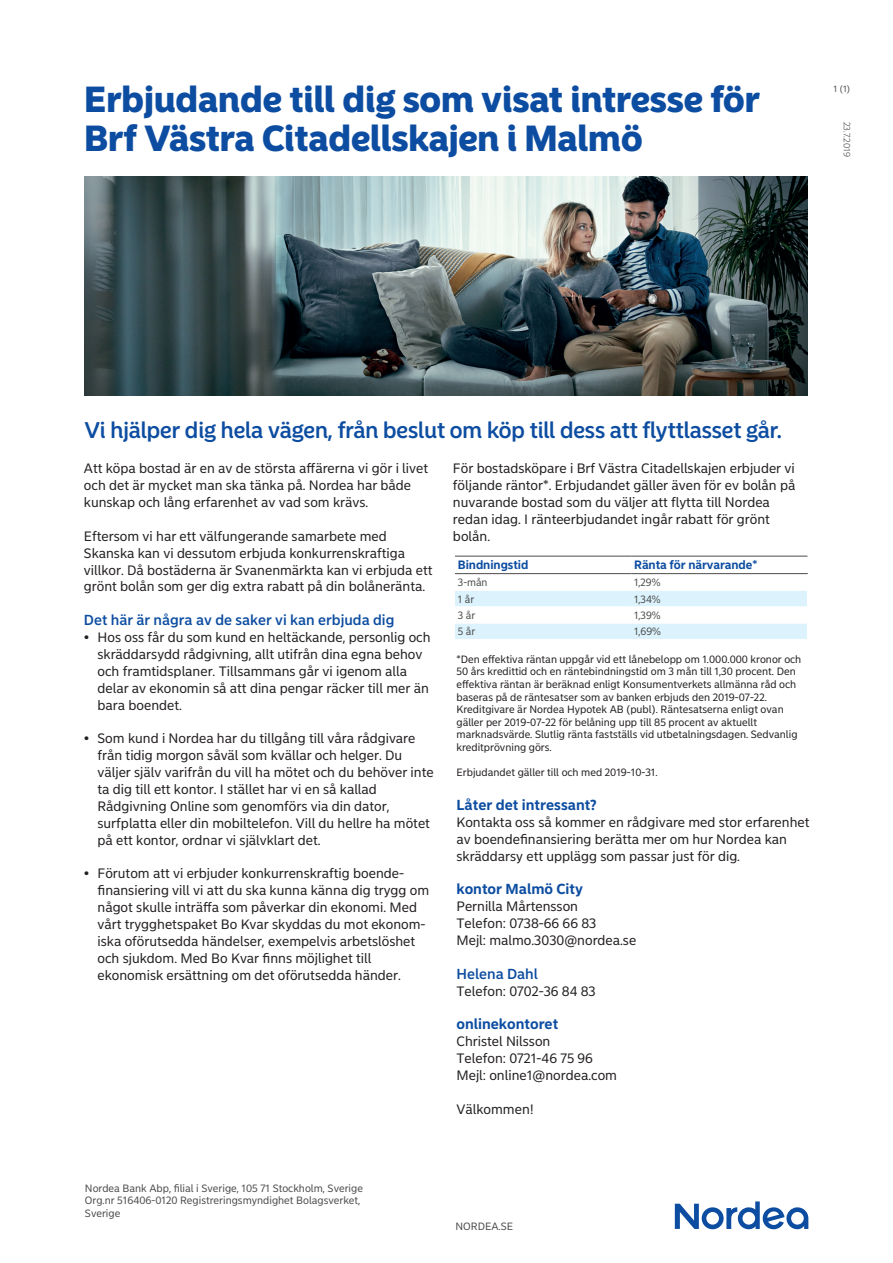
<style>
.page{position:relative;width:893px;height:1263px;background:#fff}
.page>*{position:absolute;margin:0;border:0;box-sizing:border-box;transform-origin:0 0}
.t1{font:900 36px/39.6px "Nordea Sans Large";color:#0d4da1}
.t2{font:500 22.5px "Nordea Sans Large";color:#0d4da1}
.t3{font:700 14.4px "Nordea Sans Small";color:#0d4da1}
.t4{font:500 14.4px "Nordea Sans Small";color:#0d4da1}
.t5{font:13.5px/16.8px "Nordea Sans Small";color:#231f20}
.t6{font:700 12px "Nordea Sans Small";letter-spacing:-.005em;color:#0d4da1}
.t7{font:10.5px/12.6px "Nordea Sans Small";color:#231f20}
.t8{font:10.5px/12.6px "Nordea Sans Small";color:#4b4c4d}
.t9{font:300 9px "Nordea Sans Small";color:#4b4c4d}
.t10{font:9px "Nordea Sans Small";color:#4b4c4d}
</style>
<div class="page">
<hr style="left:455px;top:556px;width:176px;height:1px;background:#4b4c4d">
<hr style="left:631px;top:556px;width:176px;height:1px;background:#4b4c4d">
<hr style="left:455px;top:573px;width:176px;height:1px;background:#4b4c4d">
<hr style="left:631px;top:573px;width:177px;height:1px;background:#4b4c4d">
<svg style="left:455px;top:574px;width:352px;height:65px"></svg>
<img style="left:85px;top:177px;width:723px;height:218px">
<svg style="left:675px;top:1201px;width:133px;height:28px"></svg>
<h1 class="t1" style="left:85px;top:80px;width:677px">Erbjudande till dig som visat intresse för<br>Brf Västra Citadellskajen i Malmö</h1>
<p class="t10" style="left:833px;top:83px;width:18px">1 (1)</p>
<p class="t9" style="left:852px;top:122px;width:37px;rotate:90deg">23.7.2019</p>
<h2 class="t2" style="left:85px;top:416px;width:699px">Vi hjälper dig hela vägen, från beslut om köp till dess att flyttlasset går.</h2>
<p class="t5" style="left:84px;top:460px;width:346px">Att köpa bostad är en av de största affärerna vi gör i livet och det är mycket man ska tänka på. Nordea har både kunskap och lång erfarenhet av vad som krävs.</p>
<p class="t5" style="left:84px;top:528px;width:350px">Eftersom vi har ett välfungerande samarbete med Skanska kan vi dessutom erbjuda konkurrenskraftiga villkor. Då bostäderna är Svanenmärkta kan vi erbjuda ett grönt bolån som ger dig extra rabatt på din bolåneränta.</p>
<p class="t4" style="left:84px;top:611px;width:312px">Det här är några av de saker vi kan erbjuda dig</p>
<p class="t5" style="left:98px;top:629px;width:335px;text-indent:-14px">• Hos oss får du som kund en heltäckande, personlig och skräddarsydd rådgivning, allt utifrån dina egna behov och framtidsplaner. Tillsammans går vi igenom alla delar av ekonomin så att dina pengar räcker till mer än bara boendet.</p>
<p class="t5" style="left:98px;top:730px;width:338px;text-indent:-14px">• Som kund i Nordea har du tillgång till våra rådgivare från tidig morgon såväl som kvällar och helger. Du väljer själv varifrån du vill ha mötet och du behöver inte ta dig till ett kontor. I stället har vi en så kallad Rådgivning Online som genomförs via din dator, surfplatta eller din mobiltelefon. Vill du hellre ha mötet på ett kontor, ordnar vi självklart det.</p>
<p class="t5" style="left:98px;top:865px;width:333px;text-indent:-14px">• Förutom att vi erbjuder konkurrenskraftig boende&shy;finansiering vill vi att du ska kunna känna dig trygg om något skulle inträffa som påverkar din ekonomi. Med vårt trygghetspaket Bo Kvar skyddas du mot ekonom&shy;iska oförutsedda händelser, exempelvis arbetslöshet och sjukdom. Med Bo Kvar finns möjlighet till ekonomisk ersättning om det oförutsedda händer.</p>
<p class="t5" style="left:453px;top:460px;width:344px">För bostadsköpare i Brf Västra Citadellskajen erbjuder vi följande räntor*. Erbjudandet gäller även för ev bolån på nuvarande bostad som du väljer att flytta till Nordea redan idag. I ränteerbjudandet ingår rabatt för grönt bolån.</p>
<p class="t6" style="left:458px;top:558px;width:72px">Bindningstid</p>
<p class="t6" style="left:634px;top:558px;width:125px">Ränta för närvarande*</p>
<p class="t8" style="left:458px;top:576px;width:31px">3-mån</p>
<p class="t8" style="left:634px;top:576px;width:28px">1,29%</p>
<p class="t8" style="left:458px;top:593px;width:18px">1 år</p>
<p class="t8" style="left:634px;top:593px;width:28px">1,34%</p>
<p class="t8" style="left:458px;top:609px;width:19px">3 år</p>
<p class="t8" style="left:634px;top:609px;width:28px">1,39%</p>
<p class="t8" style="left:458px;top:625px;width:19px">5 år</p>
<p class="t8" style="left:634px;top:625px;width:28px">1,69%</p>
<p class="t7" style="left:456px;top:653px;width:346px">*Den effektiva räntan uppgår vid ett lånebelopp om 1.000.000 kronor och 50 års kredittid och en räntebindningstid om 3 mån till 1,30 procent. Den effektiva räntan är beräknad enligt Konsumentverkets allmänna råd och baseras på de räntesatser som av banken erbjuds den 2019-07-22.<br>Kreditgivare är Nordea Hypotek AB (publ). Räntesatserna enligt ovan gäller per 2019-07-22 för belåning upp till 85 procent av aktuellt marknadsvärde. Slutlig ränta fastställs vid utbetalningsdagen. Sedvanlig kreditprövning görs.</p>
<p class="t7" style="left:456px;top:766px;width:203px">Erbjudandet gäller till och med 2019-10-31.</p>
<p class="t3" style="left:456px;top:796px;width:142px">Låter det intressant?</p>
<p class="t5" style="left:456px;top:814px;width:354px">Kontakta oss så kommer en rådgivare med stor erfarenhet av boendefinansiering berätta mer om hur Nordea kan skräddarsy ett upplägg som passar just för dig.</p>
<p class="t3" style="left:456px;top:880px;width:128px">kontor Malmö City</p>
<p class="t5" style="left:456px;top:898px;width:181px">Pernilla Mårtensson<br>Telefon: 0738-66 66 83<br>Mejl: malmo.3030@nordea.se</p>
<p class="t4" style="left:456px;top:965px;width:83px">Helena Dahl</p>
<p class="t5" style="left:456px;top:982px;width:141px">Telefon: 0702-36 84 83</p>
<p class="t3" style="left:456px;top:1015px;width:103px">onlinekontoret</p>
<p class="t5" style="left:456px;top:1033px;width:162px">Christel Nilsson<br>Telefon: 0721-46 75 96<br>Mejl: online1@nordea.com</p>
<p class="t5" style="left:456px;top:1101px;width:79px">Välkommen!</p>
<p class="t8" style="left:85px;top:1182px;width:280px">Nordea Bank Abp, filial i Sverige, 105 71 Stockholm, Sverige<br>Org.nr 516406-0120 Registreringsmyndighet Bolagsverket,<br>Sverige</p>
<p class="t8" style="left:455px;top:1220px;width:59px">NORDEA.SE</p>
</div>
